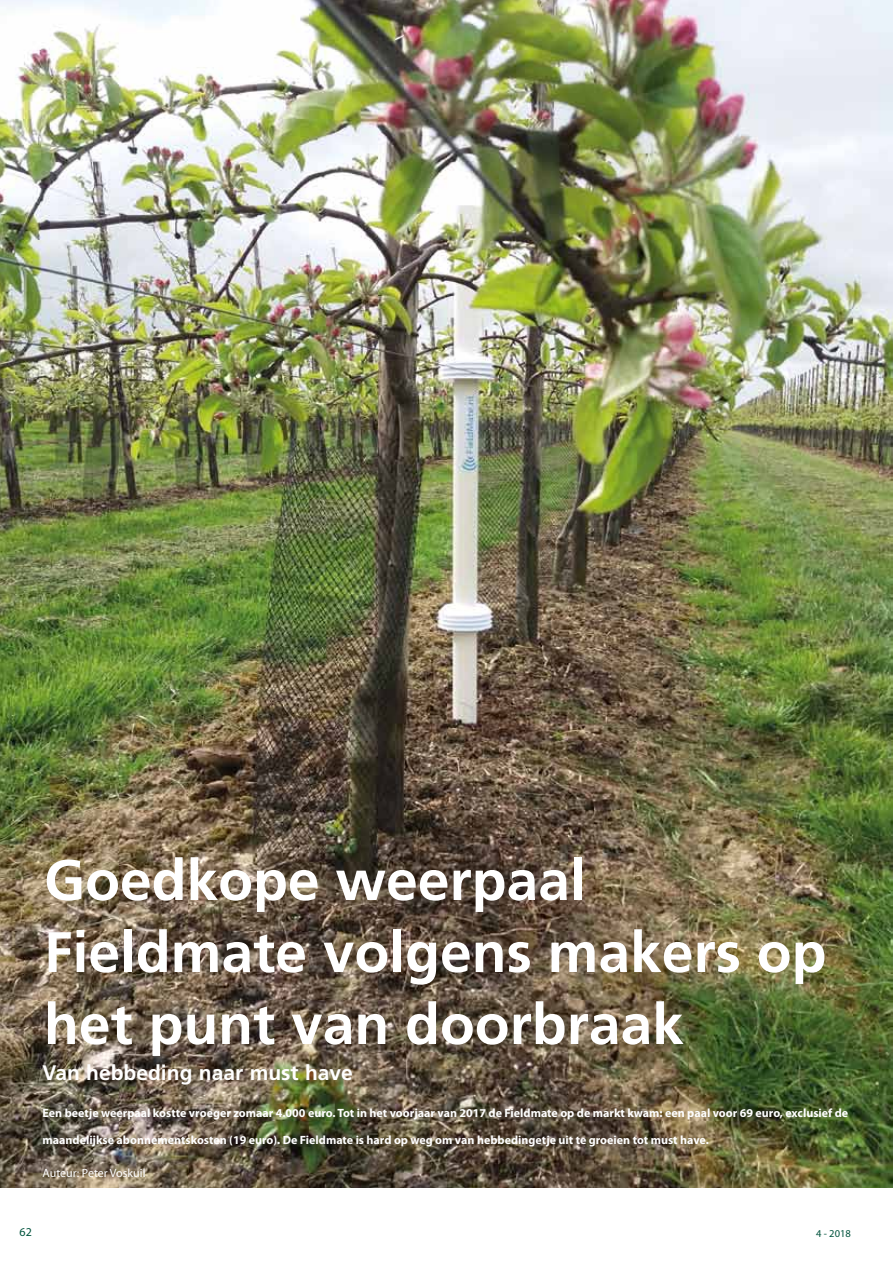
<style>
.page{position:relative;width:893px;height:1263px;background:#fff}
.page>*{position:absolute;margin:0;border:0;box-sizing:border-box;transform-origin:0 0}
.t1{font:700 57px/72px "Frutiger";color:#fff}
.t2{font:700 21px "Frutiger";color:#fff}
.t3{font:700 12px "Myriad Pro";color:#fff}
.t4{font:12px "Myriad Pro";color:#fff}
.t5{font:12px "Myriad Pro";color:#00533d}
.t6{font:10.5px "Myriad Pro";color:#00533d}
</style>
<div class="page">
<img style="left:0;top:0;width:893px;height:1187px">
<h1 class="t1" style="left:44px;top:844px;width:784px">Goedkope weerpaal<br>Fieldmate volgens makers op het punt van doorbraak</h1>
<h2 class="t2" style="left:43px;top:1060px;width:312px">Van hebbeding naar must have</h2>
<p class="t3" style="left:43px;top:1105px;width:807px">Een beetje weerpaal kostte vroeger zomaar 4.000 euro. Tot in het voorjaar van 2017 de Fieldmate op de markt kwam: een paal voor 69 euro, exclusief de</p>
<p class="t3" style="left:43px;top:1132px;width:668px">maandelijkse abonnementskosten (19 euro). De Fieldmate is hard op weg om van hebbedingetje uit te groeien tot must have.</p>
<p class="t4" style="left:43px;top:1166px;width:105px">Auteur: Peter Voskuil</p>
<p class="t5" style="left:20px;top:1224px;width:14px">62</p>
<p class="t6" style="left:816px;top:1227px;width:36px">4 - 2018</p>
</div>
